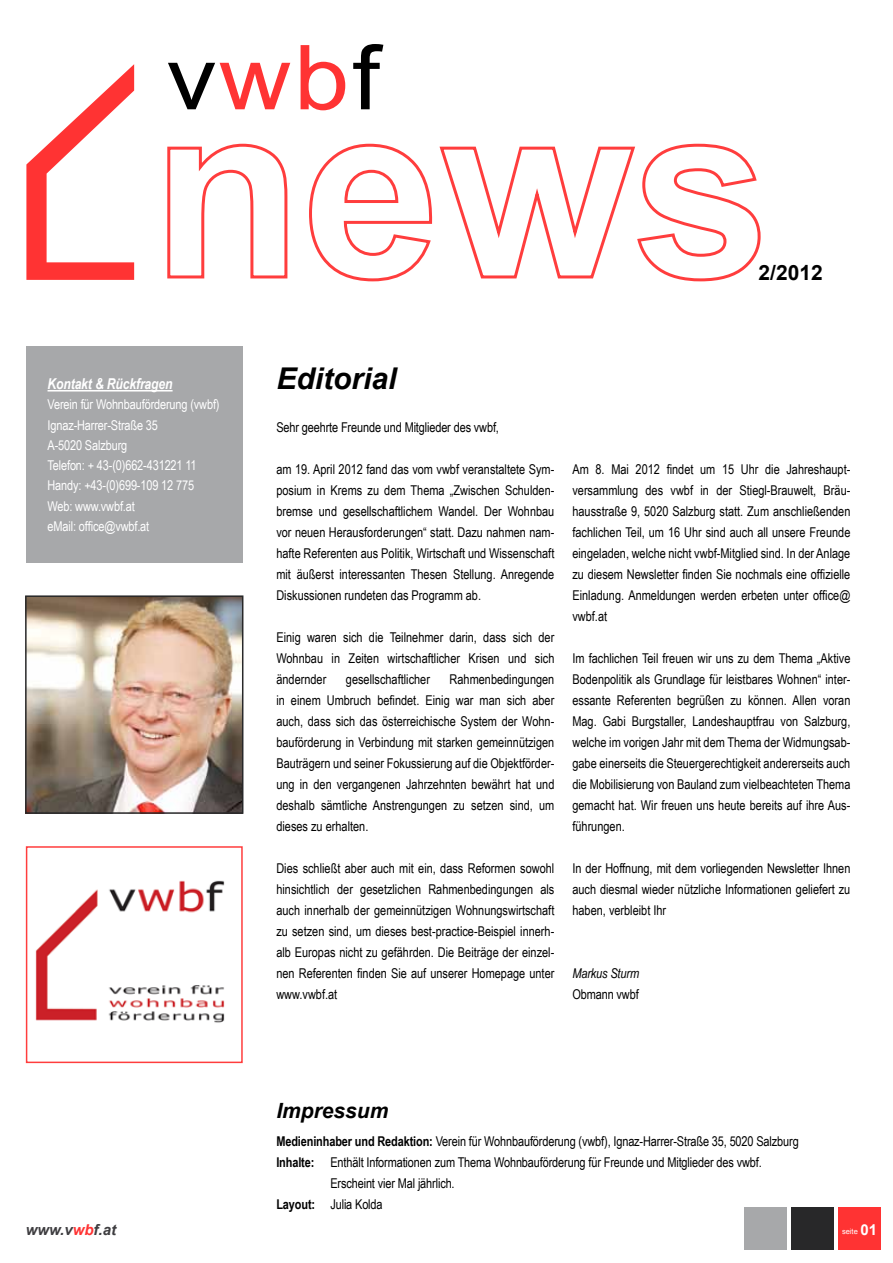
<style>
.page{position:relative;width:893px;height:1263px;background:#fff}
.page>*{position:absolute;margin:0;border:0;box-sizing:border-box;transform-origin:0 0}
.t1{font:italic 700 30px "Arial";color:#000}
.t2{font:italic 700 21px "Arial";color:#000}
.t3{font:700 21px "Arial";color:#000}
.t4{font:italic 700 15px "Arial Narrow";letter-spacing:-.01em;color:#fff}
.t5{font:italic 700 15px "Arial";color:#3e3d40}
.t6{font:13.5px/21px "Arial Narrow";color:#000;text-align:justify}
.t7{font:13.5px/20.2px "Arial Narrow";letter-spacing:-.01em;color:#fff}
.t8{font:italic 13.5px "Arial Narrow";letter-spacing:-.01em;color:#000}
.t9{font:7.5px "Arial";color:#fff}
.s1{font-weight:700}
.s2{color:#f33}
.s3{font-weight:700;font-size:15px}
</style>
<div class="page">
<div style="left:26px;top:346px;width:217px;height:217px;background:#a7a8aa"></div>
<div style="left:744px;top:1208px;width:42px;height:42px;background:#a7a8aa"></div>
<img style="left:28px;top:598px;width:212px;height:213px">
<div style="left:25px;top:595px;width:218px;height:219px;border:2px solid #282829"></div>
<div style="left:791px;top:1208px;width:42px;height:42px;background:#282829"></div>
<div style="left:838px;top:1208px;width:42px;height:42px;background:#f33"></div>
<svg style="left:26px;top:64px;width:108px;height:216px"></svg>
<svg style="left:167px;top:143px;width:594px;height:139px"></svg>
<img style="left:35px;top:880px;width:190px;height:143px">
<div style="left:26px;top:846px;width:217px;height:217px;border:2px solid #ff3d3d"></div>
<svg style="left:353px;top:44px;width:30px;height:65px"></svg>
<svg style="left:168px;top:45px;width:177px;height:65px"></svg>
<hr style="left:48px;top:390px;width:125px;height:1px;background:#fff">
<p class="t4" style="left:48px;top:373px;width:127px">Kontakt &amp; Rückfragen</p>
<p class="t7" style="left:48px;top:394px;width:174px">Verein für Wohnbauförderung (vwbf)<br>Ignaz-Harrer-Straße 35<br>A-5020 Salzburg<br>Telefon: + 43-(0)662-431221 11<br>Handy: +43-(0)699-109 12 775<br>Web: www.vwbf.at<br>eMail: office@vwbf.at</p>
<h2 class="t3" style="left:759px;top:259px;width:66px">2/2012</h2>
<h1 class="t1" style="left:276px;top:359px;width:122px">Editorial</h1>
<p class="t6" style="left:276px;top:416px;width:224px">Sehr geehrte Freunde und Mitglieder des vwbf,</p>
<p class="t6" style="left:276px;top:458px;width:279px">am 19. April 2012 fand das vom vwbf veranstaltete Sym&shy;posium in Krems zu dem Thema „Zwischen Schulden&shy;bremse und gesellschaftlichem Wandel. Der Wohnbau vor neuen Herausforderungen“ statt. Dazu nahmen nam&shy;hafte Referenten aus Politik, Wirtschaft und Wissenschaft mit äußerst interessanten Thesen Stellung. Anregende Diskussionen rundeten das Programm ab.</p>
<p class="t6" style="left:276px;top:626px;width:280px">Einig waren sich die Teilnehmer darin, dass sich der Wohnbau in Zeiten wirtschaftlicher Krisen und sich ändernder</p>
<p class="t6" style="left:346px;top:668px;width:86px">gesellschaftlicher</p>
<p class="t6" style="left:276px;top:668px;width:280px;text-indent:173px">Rahmenbedingungen in einem Umbruch befindet. Einig war man sich aber auch, dass sich das österreichische System der Wohn&shy;bauförderung in Verbindung mit starken gemeinnützigen Bauträgern und seiner Fokussierung auf die Objektförder&shy;ung in den vergangenen Jahrzehnten bewährt hat und deshalb sämtliche Anstrengungen zu setzen sind, um dieses zu erhalten.</p>
<p class="t6" style="left:276px;top:857px;width:279px">Dies schließt aber auch mit ein, dass Reformen sowohl hinsichtlich der gesetzlichen Rahmenbedingungen als auch innerhalb der gemeinnützigen Wohnungswirtschaft zu setzen sind, um dieses best-practice-Beispiel innerh&shy;alb Europas nicht zu gefährden. Die Beiträge der einzel&shy;nen Referenten finden Sie auf unserer Homepage unter www.vwbf.at</p>
<p class="t6" style="left:572px;top:458px;width:280px">Am 8. Mai 2012 findet um 15 Uhr die Jahreshaupt&shy;versammlung des vwbf in der Stiegl-Brauwelt, Bräu&shy;hausstraße 9, 5020 Salzburg statt. Zum anschließenden fachlichen Teil, um 16 Uhr sind auch all unsere Freunde eingeladen, welche nicht vwbf-Mitglied sind. In der Anlage zu diesem Newsletter finden Sie nochmals eine offizielle Einladung. Anmeldungen werden erbeten unter office@ vwbf.at</p>
<p class="t6" style="left:572px;top:647px;width:280px">Im fachlichen Teil freuen wir uns zu dem Thema „Aktive Bodenpolitik als Grundlage für leistbares Wohnen“ inter&shy;essante Referenten begrüßen zu können. Allen voran Mag. Gabi Burgstaller, Landeshauptfrau von Salzburg, welche im vorigen Jahr mit dem Thema der Widmungsab&shy;gabe einerseits die Steuergerechtigkeit andererseits auch die Mobilisierung von Bauland zum vielbeachteten Thema gemacht hat. Wir freuen uns heute bereits auf ihre Aus&shy;führungen.</p>
<p class="t6" style="left:572px;top:857px;width:279px">In der Hoffnung, mit dem vorliegenden Newsletter Ihnen auch diesmal wieder nützliche Informationen geliefert zu haben, verbleibt Ihr</p>
<p class="t8" style="left:572px;top:964px;width:68px">Markus Sturm</p>
<p class="t6" style="left:572px;top:983px;width:68px">Obmann vwbf</p>
<h2 class="t2" style="left:276px;top:1097px;width:114px">Impressum</h2>
<p class="t6" style="left:276px;top:1130px;width:524px"><span class="s1">Medieninhaber und Redaktion:</span> Verein für Wohnbauförderung (vwbf), Ignaz-Harrer-Straße 35, 5020 Salzburg</p>
<p class="t6" style="left:276px;top:1151px;width:487px"><span class="s1">Inhalte:</span> Enthält Informationen zum Thema Wohnbauförderung für Freunde und Mitglieder des vwbf.</p>
<p class="t6" style="left:330px;top:1172px;width:126px">Erscheint vier Mal jährlich.</p>
<p class="t6" style="left:276px;top:1193px;width:108px"><span class="s1">Layout:</span> Julia Kolda</p>
<p class="t5" style="left:26px;top:1220px;width:92px">www.v<span class="s2">wb</span>f.at</p>
<p class="t9" style="left:842px;top:1227px;width:37px">seite <span class="s3">01</span></p>
</div>
